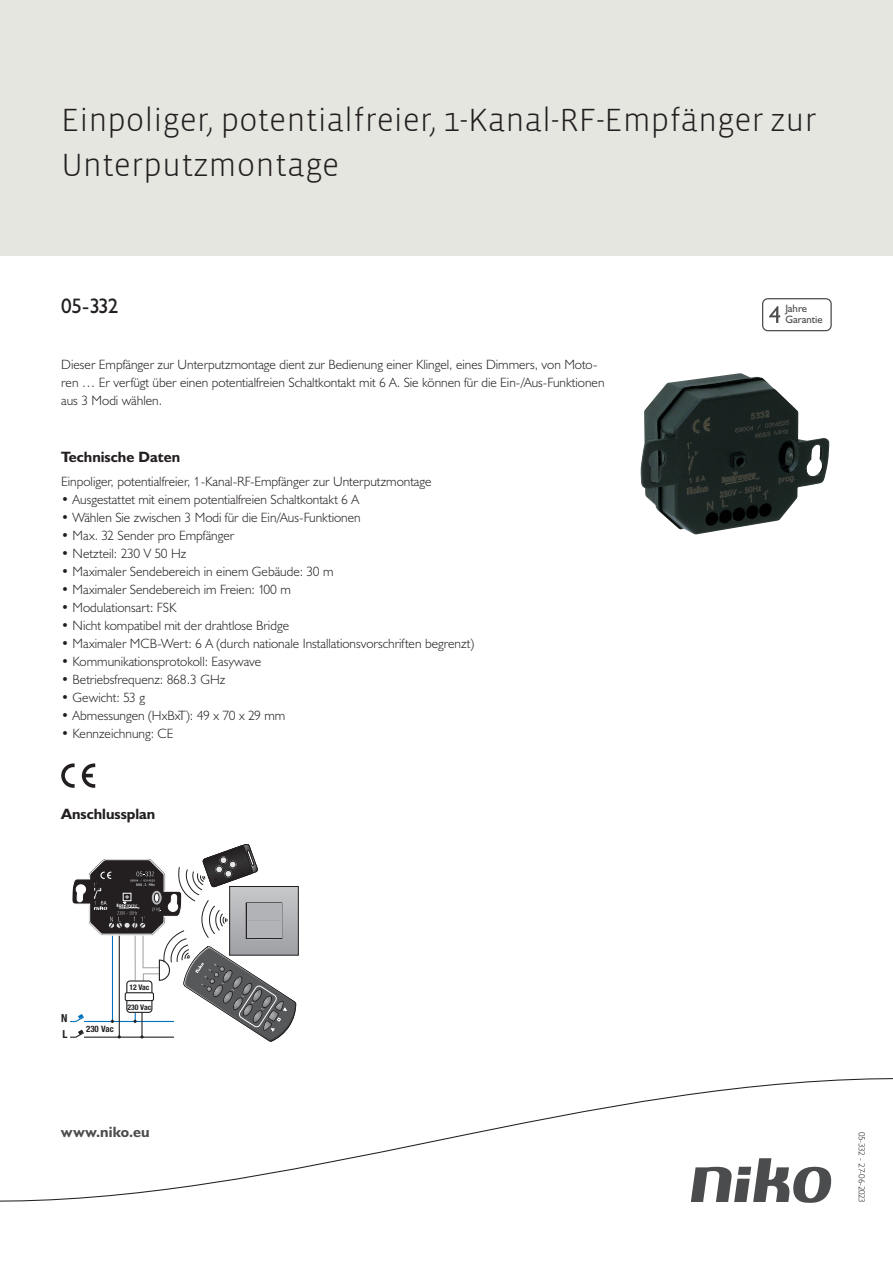
<style>
.page{position:relative;width:893px;height:1263px;background:#fff}
.page>*{position:absolute;margin:0;border:0;box-sizing:border-box;transform-origin:0 0}
.Title_datasheets{font:300 33px/45px "Vista Sans";color:#231f20}
.Article_number{font:21px "Humanist 521 BT";color:#231f20}
.Titles_parts{font:700 15px "Humanist 521 BT";color:#231f20}
.titel_afbeelding{font:700 15px "Humanist 521 BT";letter-spacing:.005em;color:#4b4c4d}
.USP_Bullets{font:300 13.5px "Humanist 521 BT";color:#231f20}
.Platte_tekst_CAB{font:300 13.5px/18px "Humanist 521 BT";color:#231f20}
.t1{font:700 condensed 11.1px/15.6px "Helvetica Neue LT Pro";color:#231f20}
.t2{font:10.8px/10.8px "Humanist 521 BT";color:#4b4c4d}
.Revision{font:300 9px "Humanist 521 BT";letter-spacing:-.045em;color:#231f20}
.t3{font:700 condensed 8.85px "Helvetica Neue LT Pro";color:#231f20}
.t4{font:700 condensed 7.8px "Helvetica Neue LT Pro";letter-spacing:-.01em;color:#231f20}
</style>
<div class="page">
<div style="left:0;top:0;width:893px;height:255px;background:#e6e6e0"></div>
<svg style="left:82px;top:763px;width:13px;height:25px"></svg>
<svg style="left:61px;top:763px;width:14px;height:25px"></svg>
<svg style="left:70px;top:844px;width:228px;height:198px"></svg>
<svg style="left:762px;top:298px;width:70px;height:33px"></svg>
<svg style="left:0;top:1078px;width:893px;height:125px"></svg>
<img style="left:640px;top:373px;width:189px;height:162px">
<p class="Title_datasheets" style="left:61px;top:98px;width:757px">Einpoliger, potentialfreier, 1-Kanal-RF-Empfänger zur<br>Unterputzmontage</p>
<p class="Article_number" style="left:61px;top:293px;width:59px">05-332</p>
<p class="t2" style="left:785px;top:303px;width:39px">Jahre<br>Garantie</p>
<p class="Platte_tekst_CAB" style="left:61px;top:355px;width:545px">Dieser Empfänger zur Unterputzmontage dient zur Bedienung einer Klingel, eines Dimmers, von Moto&shy;ren … Er verfügt über einen potentialfreien Schaltkontakt mit 6 A. Sie können für die Ein-/Aus-Funktionen aus 3 Modi wählen.</p>
<p class="Titles_parts" style="left:61px;top:447px;width:120px">Technische Daten</p>
<p class="Platte_tekst_CAB" style="left:61px;top:472px;width:372px">Einpoliger, potentialfreier, 1-Kanal-RF-Empfänger zur Unterputzmontage</p>
<p class="USP_Bullets" style="left:61px;top:491px;width:299px">• Ausgestattet mit einem potentialfreien Schaltkontakt 6 A</p>
<p class="USP_Bullets" style="left:61px;top:509px;width:301px">• Wählen Sie zwischen 3 Modi für die Ein/Aus-Funktionen</p>
<p class="USP_Bullets" style="left:61px;top:527px;width:175px">• Max. 32 Sender pro Empfänger</p>
<p class="USP_Bullets" style="left:61px;top:545px;width:127px">• Netzteil: 230 V 50 Hz</p>
<p class="USP_Bullets" style="left:61px;top:563px;width:274px">• Maximaler Sendebereich in einem Gebäude: 30 m</p>
<p class="USP_Bullets" style="left:61px;top:581px;width:231px">• Maximaler Sendebereich im Freien: 100 m</p>
<p class="USP_Bullets" style="left:61px;top:599px;width:117px">• Modulationsart: FSK</p>
<p class="USP_Bullets" style="left:61px;top:617px;width:229px">• Nicht kompatibel mit der drahtlose Bridge</p>
<p class="USP_Bullets" style="left:61px;top:635px;width:415px">• Maximaler MCB-Wert: 6 A (durch nationale Installationsvorschriften begrenzt)</p>
<p class="USP_Bullets" style="left:61px;top:653px;width:202px">• Kommunikationsprotokoll: Easywave</p>
<p class="USP_Bullets" style="left:61px;top:671px;width:166px">• Betriebsfrequenz: 868.3 GHz</p>
<p class="USP_Bullets" style="left:61px;top:689px;width:85px">• Gewicht: 53 g</p>
<p class="USP_Bullets" style="left:61px;top:707px;width:226px">• Abmessungen (HxBxT): 49 x 70 x 29 mm</p>
<p class="USP_Bullets" style="left:61px;top:725px;width:114px">• Kennzeichnung: CE</p>
<p class="Titles_parts" style="left:61px;top:805px;width:96px">Anschlussplan</p>
<p class="t4" style="left:129px;top:983px;width:22px">12 Vac</p>
<p class="t1" style="left:61px;top:1010px;width:8px">N<br>L</p>
<p class="t3" style="left:86px;top:1024px;width:29px">230 Vac</p>
<p class="t4" style="left:128px;top:1002px;width:25px">230 Vac</p>
<p class="titel_afbeelding" style="left:61px;top:1122px;width:90px">www.niko.eu</p>
<p class="Revision" style="left:868px;top:1132px;width:73px;rotate:90deg">05-332 - 27-06-2023</p>
</div>
